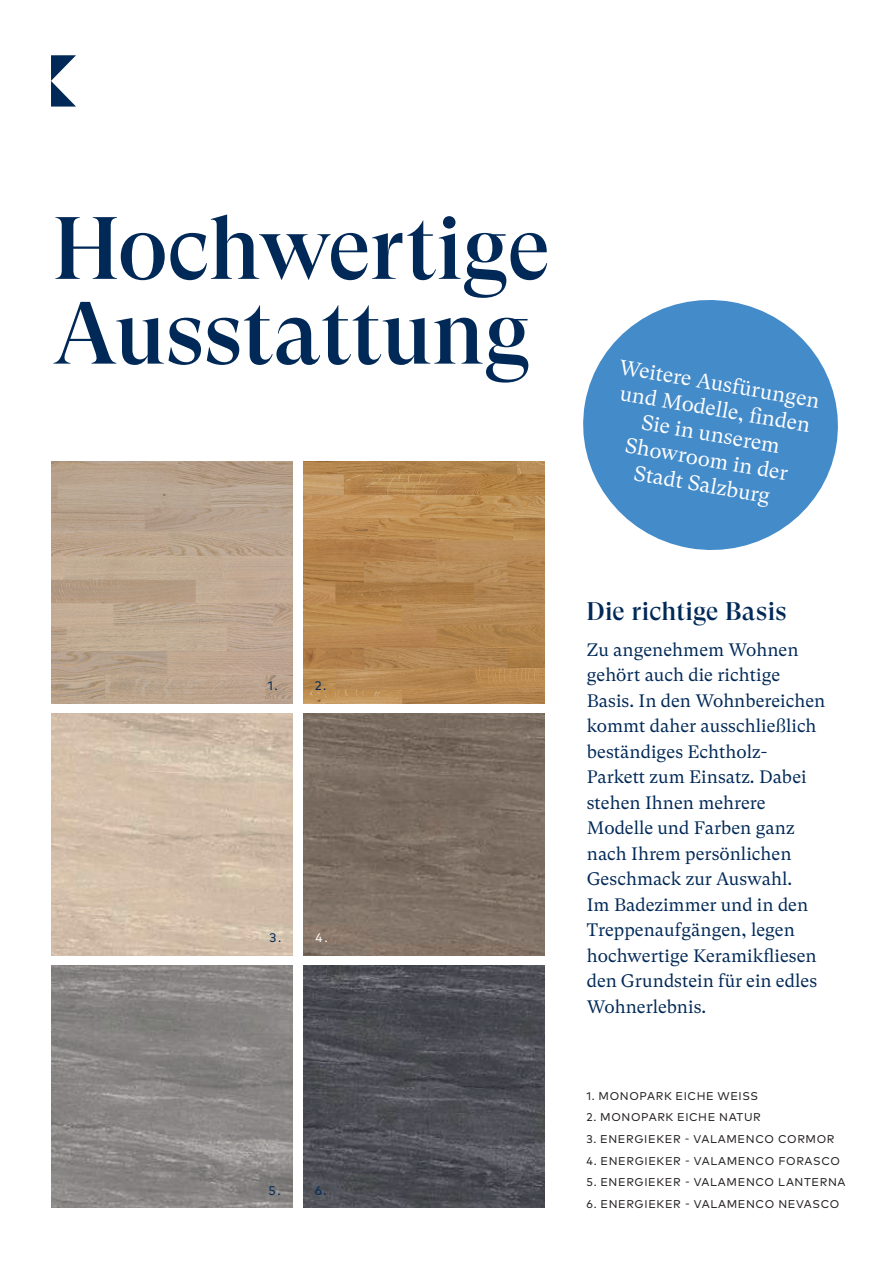
<style>
.page{position:relative;width:893px;height:1263px;background:#fff}
.page>*{position:absolute;margin:0;border:0;box-sizing:border-box;transform-origin:0 0}
.t1{font:500 88.2px "GT Super Display";color:#002957}
.t2{font:500 25.5px "GT Super Display";letter-spacing:.005em;color:#002957}
.t3{font:21px/25.5px "GT Super Text";color:#fff;text-align:center}
.t4{font:18px/25.5px "GT Super Text";color:#002957}
.t5{font:12.45px "Mark OT";color:#002957}
.t6{font:12.45px "Mark OT";color:#fff}
.t7{font:11.25px "Mark OT";letter-spacing:.055em;color:#231f20}
</style>
<div class="page">
<img style="left:51px;top:966px;width:242px;height:242px">
<img style="left:51px;top:713px;width:242px;height:242px">
<img style="left:51px;top:461px;width:242px;height:242px">
<img style="left:303px;top:461px;width:242px;height:242px">
<img style="left:303px;top:966px;width:242px;height:242px">
<img style="left:303px;top:713px;width:242px;height:242px">
<svg style="left:51px;top:55px;width:25px;height:52px"></svg>
<svg style="left:583px;top:300px;width:255px;height:250px;fill:#448bca"></svg>
<p class="t1" style="left:53px;top:202px;width:499px">Hochwertige</p>
<p class="t1" style="left:53px;top:287px;width:478px">Ausstattung</p>
<p class="t5" style="left:268px;top:678px;width:12px">1.</p>
<p class="t5" style="left:315px;top:678px;width:13px">2.</p>
<p class="t5" style="left:269px;top:930px;width:13px">3.</p>
<p class="t6" style="left:316px;top:930px;width:14px">4.</p>
<p class="t5" style="left:269px;top:1182px;width:14px">5.</p>
<p class="t5" style="left:315px;top:1182px;width:14px">6.</p>
<p class="t3" style="left:622px;top:354px;width:205px;rotate:10deg">Weitere Ausfürungen und Modelle, fi nden<br>Sie in unserem<br>Showroom in der<br>Stadt Salzburg</p>
<p class="t2" style="left:587px;top:597px;width:202px">Die richtige Basis</p>
<p class="t4" style="left:587px;top:637px;width:240px">Zu angenehmem Wohnen gehört auch die richtige<br>Basis. In den Wohnbereichen kommt daher ausschließlich beständiges Echtholz-<br>Parkett zum Einsatz. Dabei stehen Ihnen mehrere<br>Modelle und Farben ganz nach Ihrem persönlichen<br>Geschmack zur Auswahl.<br>Im Badezimmer und in den<br>Treppenaufgängen, legen hochwertige Keramikfliesen den Grundstein für ein edles<br>Wohnerlebnis.</p>
<p class="t7" style="left:587px;top:1089px;width:173px">1. MONOPARK EICHE WEISS</p>
<p class="t7" style="left:587px;top:1110px;width:176px">2. MONOPARK EICHE NATUR</p>
<p class="t7" style="left:587px;top:1132px;width:249px">3. ENERGIEKER - VALAMENCO CORMOR</p>
<p class="t7" style="left:587px;top:1153px;width:255px">4. ENERGIEKER - VALAMENCO FORASCO</p>
<p class="t7" style="left:587px;top:1175px;width:261px">5. ENERGIEKER - VALAMENCO LANTERNA</p>
<p class="t7" style="left:587px;top:1197px;width:254px">6. ENERGIEKER - VALAMENCO NEVASCO</p>
</div>
